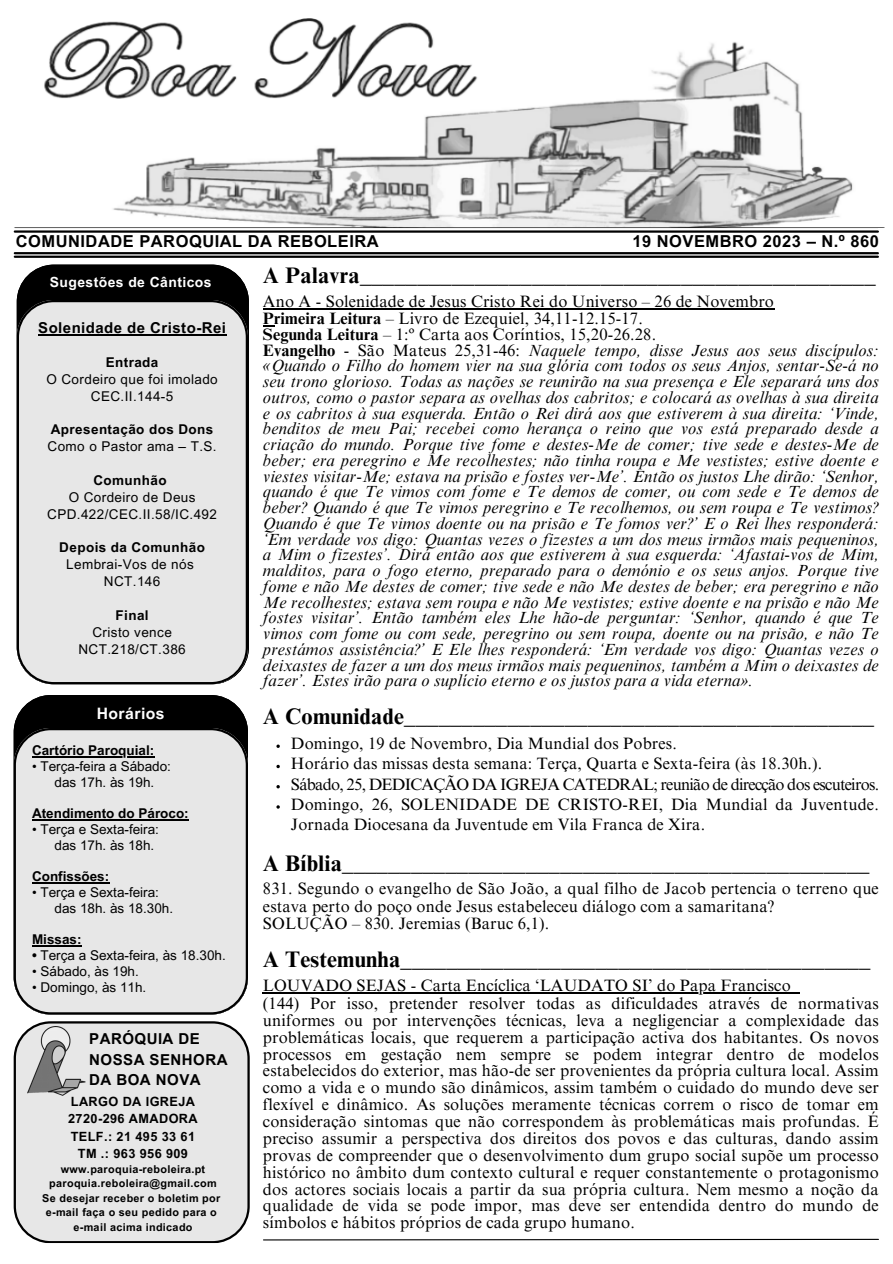
<style>
.page{position:relative;width:893px;height:1264px;background:#fff}
.page>*{position:absolute;margin:0;border:0;box-sizing:border-box;transform-origin:0 0}
.t1{font:700 22.5px "Times NRMT Pro";letter-spacing:.01em;color:#000}
.t2{font:italic 16.5px/15.8px "Times NRMT Pro";letter-spacing:.01em;color:#000;text-align:justify}
.t3{font:16.5px/16.8px "Times NRMT Pro";letter-spacing:.01em;color:#000}
.t4{font:16.5px "Times NRMT Pro";letter-spacing:-.045em;color:#000}
.t5{font:700 16.5px "Arial MT Pro";letter-spacing:.03em;color:#000}
.t6{font:700 15.75px "Arial MT Pro";letter-spacing:.03em;color:#fff}
.t7{font:700 15px "Arial MT Pro";letter-spacing:.03em;color:#000}
.t8{font:700 13.95px "Arial MT Pro";letter-spacing:.03em;color:#fff}
.t9{font:13.5px "Arial MT Pro";color:#000}
.t10{font:13.5px/16.8px "Arial MT Pro";letter-spacing:.03em;color:#000;text-align:center}
.t11{font:700 13.5px "Arial MT Pro";letter-spacing:.03em;color:#000}
.t12{font:700 13.5px "Arial MT Pro";color:#000}
.t13{font:700 12.75px "Arial MT Pro";letter-spacing:.03em;color:#000}
.t14{font:700 10.8px "Arial MT Pro";letter-spacing:.03em;color:#000}
.s1{font-weight:700}
.s2{font-weight:700;font-style:normal}
.s3{font-style:normal}
</style>
<div class="page">
<div style="left:14px;top:1021px;width:236px;height:221px;background:#e7e7e7"></div>
<svg style="left:14px;top:695px;width:233px;height:33px;background:#111"></svg>
<div style="left:14px;top:728px;width:233px;height:286px;background:#e7e7e7"></div>
<svg style="left:17px;top:264px;width:231px;height:36px;background:#131313"></svg>
<svg style="left:17px;top:300px;width:231px;height:384px;background:#d8d8d8"></svg>
<hr style="left:15px;top:226px;width:862px;height:2px;background:#000">
<hr style="left:15px;top:230px;width:862px;height:3px;background:#000">
<hr style="left:15px;top:252px;width:862px;height:2px;background:#000">
<hr style="left:15px;top:255px;width:862px;height:3px;background:#000">
<img style="left:15px;top:18px;width:862px;height:209px">
<img style="left:28px;top:1026px;width:61px;height:69px">
<hr style="left:263px;top:308px;width:511px;height:1px;background:#000">
<hr style="left:38px;top:334px;width:188px;height:1px;background:#000">
<hr style="left:32px;top:756px;width:122px;height:1px;background:#000">
<hr style="left:32px;top:819px;width:157px;height:1px;background:#000">
<hr style="left:32px;top:882px;width:77px;height:1px;background:#000">
<hr style="left:32px;top:945px;width:50px;height:1px;background:#000">
<svg style="left:276px;top:744px;width:4px;height:4px"></svg>
<svg style="left:276px;top:764px;width:4px;height:4px"></svg>
<svg style="left:276px;top:785px;width:4px;height:3px"></svg>
<hr style="left:263px;top:992px;width:527px;height:1px;background:#000">
<svg style="left:263px;top:1238px;width:616px;height:2px"></svg>
<p class="t5" style="left:16px;top:235px;width:364px">COMUNIDADE PAROQUIAL DA REBOLEIRA</p>
<p class="t5" style="left:632px;top:235px;width:248px">19 NOVEMBRO 2023 – N.º 860</p>
<p class="t8" style="left:50px;top:277px;width:163px">Sugestões de Cânticos</p>
<p class="t7" style="left:38px;top:322px;width:189px">Solenidade de Cristo-Rei</p>
<p class="t11" style="left:106px;top:357px;width:54px">Entrada</p>
<p class="t10" style="left:46px;top:372px;width:173px">O Cordeiro que foi imolado<br>CEC.II.144-5</p>
<p class="t11" style="left:51px;top:424px;width:164px">Apresentação dos Dons</p>
<p class="t10" style="left:48px;top:440px;width:170px">Como o Pastor ama – T.S.</p>
<p class="t11" style="left:93px;top:475px;width:75px">Comunhão</p>
<p class="t10" style="left:47px;top:490px;width:171px">O Cordeiro de Deus<br>CPD.422/CEC.II.58/IC.492</p>
<p class="t11" style="left:59px;top:542px;width:147px">Depois da Comunhão</p>
<p class="t10" style="left:66px;top:558px;width:129px">Lembrai-Vos de nós</p>
<p class="t9" style="left:104px;top:576px;width:58px">NCT.146</p>
<p class="t11" style="left:116px;top:610px;width:35px">Final</p>
<p class="t10" style="left:92px;top:625px;width:81px">Cristo vence</p>
<p class="t10" style="left:78px;top:642px;width:109px">NCT.218/CT.386</p>
<p class="t6" style="left:97px;top:707px;width:70px">Horários</p>
<p class="t12" style="left:32px;top:745px;width:124px">Cartório Paroquial:</p>
<p class="t9" style="left:32px;top:761px;width:140px">• Terça-feira a Sábado:</p>
<p class="t9" style="left:55px;top:777px;width:101px">das 17h. às 19h.</p>
<p class="t12" style="left:32px;top:808px;width:158px">Atendimento do Pároco:</p>
<p class="t9" style="left:32px;top:824px;width:128px">• Terça e Sexta-feira:</p>
<p class="t9" style="left:55px;top:840px;width:101px">das 17h. às 18h.</p>
<p class="t12" style="left:32px;top:871px;width:79px">Confissões:</p>
<p class="t9" style="left:32px;top:887px;width:128px">• Terça e Sexta-feira:</p>
<p class="t9" style="left:55px;top:903px;width:120px">das 18h. às 18.30h.</p>
<p class="t11" style="left:32px;top:934px;width:51px">Missas:</p>
<p class="t9" style="left:32px;top:950px;width:195px"><span class="s1">•</span> Terça a Sexta-feira, às 18.30h.</p>
<p class="t9" style="left:32px;top:966px;width:108px">• Sábado, às 19h.</p>
<p class="t9" style="left:32px;top:981px;width:116px">• Domingo, às 11h.</p>
<p class="t7" style="left:89px;top:1033px;width:112px">PARÓQUIA DE</p>
<p class="t7" style="left:89px;top:1053px;width:140px">NOSSA SENHORA</p>
<p class="t7" style="left:89px;top:1073px;width:113px">DA BOA NOVA</p>
<p class="t13" style="left:71px;top:1096px;width:126px">LARGO DA IGREJA</p>
<p class="t13" style="left:68px;top:1114px;width:131px">2720-296 AMADORA</p>
<p class="t13" style="left:71px;top:1131px;width:126px">TELF.: 21 495 33 61</p>
<p class="t13" style="left:78px;top:1148px;width:112px">TM .: 963 956 909</p>
<p class="t14" style="left:61px;top:1165px;width:146px">www.paroquia-reboleira.pt</p>
<p class="t14" style="left:49px;top:1179px;width:169px">paroquia.reboleira@gmail.com</p>
<p class="t14" style="left:42px;top:1194px;width:180px">Se desejar receber o boletim por</p>
<p class="t14" style="left:46px;top:1208px;width:173px">e-mail faça o seu pedido para o</p>
<p class="t14" style="left:73px;top:1222px;width:121px">e-mail acima indicado</p>
<p class="t1" style="left:263px;top:266px;width:614px">A Palavra_____________________________________________</p>
<p class="t3" style="left:263px;top:295px;width:512px">Ano A - Solenidade de Jesus Cristo Rei do Universo – 26 de Novembro</p>
<p class="t3" style="left:263px;top:312px;width:381px"><span class="s1">Primeira Leitura</span> – Livro de Ezequiel, 34,11-12.15-17.</p>
<p class="t3" style="left:263px;top:328px;width:394px"><span class="s1">Segunda Leitura</span> – 1:º Carta aos Coríntios, 15,20-26.28.</p>
<p class="t2" style="left:263px;top:344px;width:617px"><span class="s2">Evangelho</span> <span class="s3">- São Mateus 25,31-46:</span> Naquele tempo, disse Jesus aos seus discípulos: «Quando o Filho do homem vier na sua glória com todos os seus Anjos, sentar-Se-á no seu trono glorioso. Todas as nações se reunirão na sua presença e Ele separará uns dos outros, como o pastor separa as ovelhas dos cabritos; e colocará as ovelhas à sua direita e os cabritos à sua esquerda. Então o Rei dirá aos que estiverem à sua direita: ‘Vinde, benditos de meu Pai; recebei como herança o reino que vos está preparado desde a criação do mundo. Porque tive fome e destes-Me de comer; tive sede e destes-Me de beber; era peregrino e Me recolhestes; não tinha roupa e Me vestistes; estive doente e viestes visitar-Me; estava na prisão e fostes ver-Me’. Então os justos Lhe dirão: ‘Senhor, quando é que Te vimos com fome e Te demos de comer, ou com sede e Te demos de beber? Quando é que Te vimos peregrino e Te recolhemos, ou sem roupa e Te vestimos?<br>Quando é que Te vimos doente ou na prisão e Te fomos ver?’ E o Rei lhes responderá: ‘Em verdade vos digo: Quantas vezes o fizestes a um dos meus irmãos mais pequeninos, a Mim o fizestes’. Dirá então aos que estiverem à sua esquerda: ‘Afastai-vos de Mim, malditos, para o fogo eterno, preparado para o demónio e os seus anjos. Porque tive fome e não Me destes de comer; tive sede e não Me destes de beber; era peregrino e não Me recolhestes; estava sem roupa e não Me vestistes; estive doente e na prisão e não Me fostes visitar’. Então também eles Lhe hão-de perguntar: ‘Senhor, quando é que Te vimos com fome ou com sede, peregrino ou sem roupa, doente ou na prisão, e não Te prestámos assistência?’ E Ele lhes responderá: ‘Em verdade vos digo: Quantas vezes o deixastes de fazer a um dos meus irmãos mais pequeninos, também a Mim o deixastes de fazer’. Estes irão para o suplício eterno e os justos para a vida eterna».</p>
<p class="t1" style="left:263px;top:708px;width:612px">A Comunidade_________________________________________</p>
<p class="t3" style="left:291px;top:737px;width:387px">Domingo, 19 de Novembro, Dia Mundial dos Pobres.</p>
<p class="t3" style="left:291px;top:757px;width:533px">Horário das missas desta semana: Terça, Quarta e Sexta-feira (às 18.30h.).</p>
<p class="t4" style="left:291px;top:777px;width:589px">Sábado, 25, DEDICAÇÃO DA IGREJA CATEDRAL; reunião de direcção dos escuteiros.</p>
<p class="t3" style="left:291px;top:796px;width:589px;line-height:20.2px">Domingo, 26, SOLENIDADE DE CRISTO-REI, Dia Mundial da Juventude.<br>Jornada Diocesana da Juventude em Vila Franca de Xira.</p>
<p class="t1" style="left:263px;top:854px;width:608px">A Bíblia______________________________________________</p>
<p class="t3" style="left:263px;top:881px;width:617px;line-height:18px">831. Segundo o evangelho de São João, a qual filho de Jacob pertencia o terreno que estava perto do poço onde Jesus estabeleceu diálogo com a samaritana?</p>
<p class="t3" style="left:263px;top:917px;width:288px">SOLUÇÃO – 830. Jeremias (Baruc 6,1).</p>
<p class="t1" style="left:263px;top:951px;width:608px">A Testemunha_________________________________________</p>
<p class="t3" style="left:263px;top:979px;width:529px">LOUVADO SEJAS - Carta Encíclica ‘LAUDATO SI’ do Papa Francisco</p>
<p class="t3" style="left:263px;top:997px;width:617px;text-align:justify">(144) Por isso, pretender resolver todas as dificuldades através de normativas uniformes ou por intervenções técnicas, leva a negligenciar a complexidade das problemáticas locais, que requerem a participação activa dos habitantes. Os novos processos em gestação nem sempre se podem integrar dentro de modelos estabelecidos do exterior, mas hão-de ser provenientes da própria cultura local. Assim como a vida e o mundo são dinâmicos, assim também o cuidado do mundo deve ser flexível e dinâmico. As soluções meramente técnicas correm o risco de tomar em consideração sintomas que não correspondem às problemáticas mais profundas. É preciso assumir a perspectiva dos direitos dos povos e das culturas, dando assim provas de compreender que o desenvolvimento dum grupo social supõe um processo histórico no âmbito dum contexto cultural e requer constantemente o protagonismo dos actores sociais locais a partir da sua própria cultura. Nem mesmo a noção da qualidade de vida se pode impor, mas deve ser entendida dentro do mundo de símbolos e hábitos próprios de cada grupo humano.</p>
</div>
